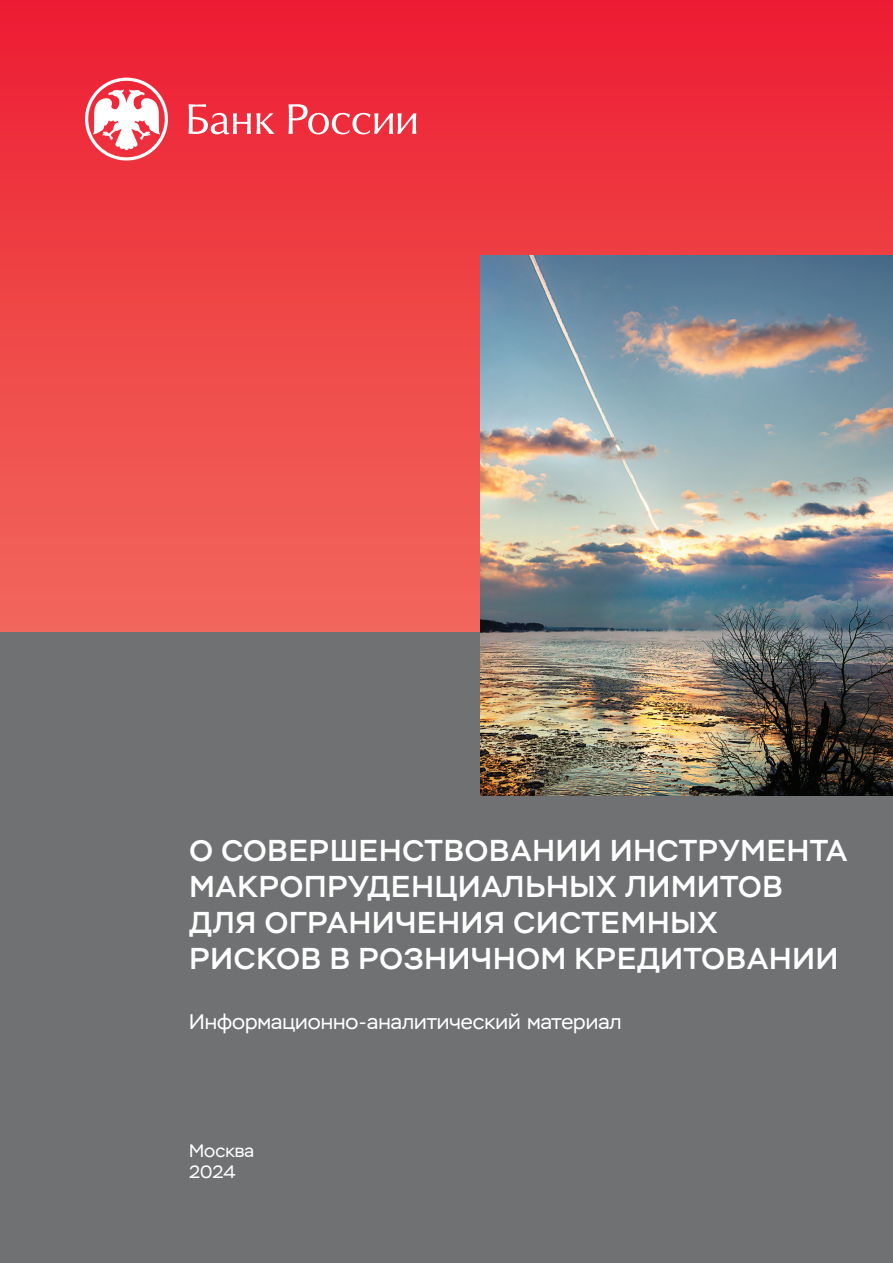
<style>
.page{position:relative;width:893px;height:1263px;background:#fff}
.page>*{position:absolute;margin:0;border:0;box-sizing:border-box;transform-origin:0 0}
.t1{font:500 30px/36px "CB Stem";letter-spacing:.03em;color:#fff}
.t2{font:21px "CB Stem";color:#fff}
.t3{font:18px/21px "CB Stem";color:#fff}
</style>
<div class="page">
<div style="left:0;top:631px;width:893px;height:632px;background:#6f7172"></div>
<div style="left:0;top:0;width:893px;height:631px;background:linear-gradient(to bottom,#ed1e32,#f1695d)"></div>
<svg style="left:85px;top:78px;width:83px;height:83px"></svg>
<svg style="left:189px;top:104px;width:86px;height:30px"></svg>
<svg style="left:289px;top:104px;width:127px;height:30px"></svg>
<img style="left:480px;top:255px;width:413px;height:540px">
<p class="t1" style="left:189px;top:833px;width:659px">О СОВЕРШЕНСТВОВАНИИ ИНСТРУМЕНТА<br>МАКРОПРУДЕНЦИАЛЬНЫХ ЛИМИТОВ<br>ДЛЯ ОГРАНИЧЕНИЯ СИСТЕМНЫХ<br>РИСКОВ В РОЗНИЧНОМ КРЕДИТОВАНИИ</p>
<p class="t2" style="left:189px;top:1010px;width:434px">Информационно-аналитический материал</p>
<p class="t3" style="left:189px;top:1140px;width:67px">Москва<br>2024</p>
</div>
